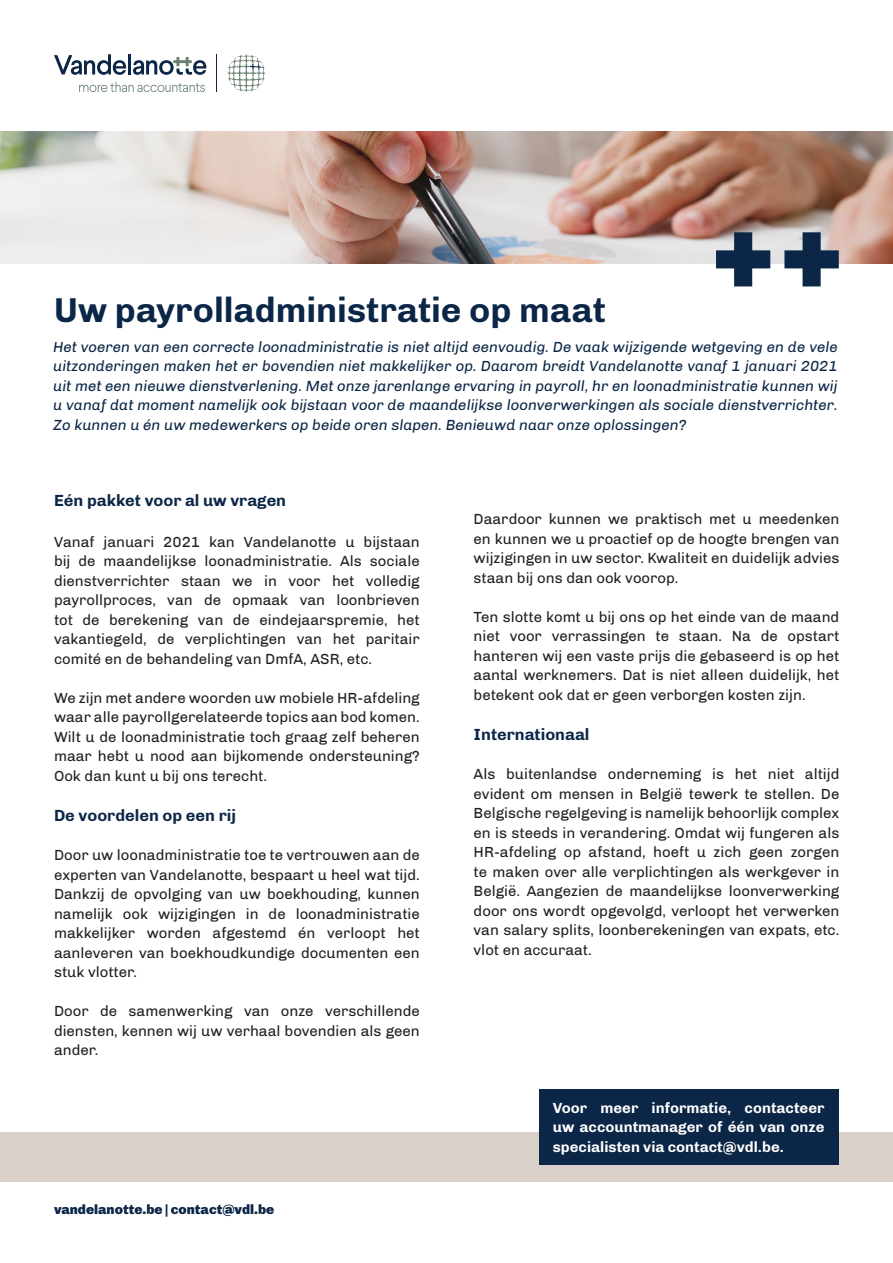
<style>
.page{position:relative;width:893px;height:1263px;background:#fff}
.page>*{position:absolute;margin:0;border:0;box-sizing:border-box;transform-origin:0 0}
.Titel{font:700 35.4px "Chivo";letter-spacing:-.005em;color:#0b2646}
.Ondertitel{font:700 16.5px "Chivo";color:#0b2646}
.Copy{font:15px/19.5px "Chivo";color:#231f20;text-align:justify}
.Inleiding{font:italic 15px/19.5px "Chivo";color:#0b2646;text-align:justify}
.Kader{font:700 15px/19.5px "Chivo";color:#fff;text-align:justify}
.t1{font:900 13.5px "Chivo";color:#0b2646}
</style>
<div class="page">
<svg style="left:228px;top:54px;width:38px;height:38px"></svg>
<svg style="left:79px;top:82px;width:126px;height:10px"></svg>
<svg style="left:54px;top:54px;width:72px;height:21px"></svg>
<hr style="left:128px;top:54px;width:3px;height:20px;background:#0b2646">
<svg style="left:133px;top:57px;width:73px;height:18px"></svg>
<hr style="left:217px;top:54px;width:1px;height:38px;background:#0b2646">
<div style="left:0;top:1132px;width:893px;height:50px;background:#d9d0c9"></div>
<img style="left:0;top:132px;width:893px;height:132px">
<svg style="left:784px;top:232px;width:55px;height:54px"></svg>
<svg style="left:716px;top:232px;width:54px;height:54px"></svg>
<div style="left:539px;top:1089px;width:299px;height:76px;background:#0b2646"></div>
<p class="Titel" style="left:54px;top:289px;width:553px">Uw payrolladministratie op maat</p>
<p class="Inleiding" style="left:53px;top:337px;width:786px">Het voeren van een correcte loonadministratie is niet altijd eenvoudig. De vaak wijzigende wetgeving en de vele uitzonderingen maken het er bovendien niet makkelijker op. Daarom breidt Vandelanotte vanaf 1 januari 2021 uit met een nieuwe dienstverlening. Met onze jarenlange ervaring in payroll, hr en loonadministratie kunnen wij u vanaf dat moment namelijk ook bijstaan voor de maandelijkse loonverwerkingen als sociale dienstverrichter.<br>Zo kunnen u én uw medewerkers op beide oren slapen. Benieuwd naar onze oplossingen?</p>
<p class="Ondertitel" style="left:54px;top:491px;width:234px">Eén pakket voor al uw vragen</p>
<p class="Copy" style="left:54px;top:532px;width:367px">Vanaf januari 2021 kan Vandelanotte u bijstaan bij de maandelijkse loonadministratie. Als sociale dienstverrichter staan we in voor het volledig payrollproces, van de opmaak van loonbrieven tot de berekening van de eindejaarspremie, het vakantiegeld, de verplichtingen van het paritair comité en de behandeling van DmfA, ASR, etc.</p>
<p class="Copy" style="left:54px;top:688px;width:367px">We zijn met andere woorden uw mobiele HR-afdeling waar alle payrollgerelateerde topics aan bod komen.<br>Wilt u de loonadministratie toch graag zelf beheren maar hebt u nood aan bijkomende ondersteuning?<br>Ook dan kunt u bij ons terecht.</p>
<p class="Ondertitel" style="left:54px;top:806px;width:183px">De voordelen op een rij</p>
<p class="Copy" style="left:54px;top:845px;width:367px">Door uw loonadministratie toe te vertrouwen aan de experten van Vandelanotte, bespaart u heel wat tijd.<br>Dankzij de opvolging van uw boekhouding, kunnen namelijk ook wijzigingen in de loonadministratie makkelijker worden afgestemd én verloopt het aanleveren van boekhoudkundige documenten een stuk vlotter.</p>
<p class="Copy" style="left:54px;top:1001px;width:367px">Door de samenwerking van onze verschillende diensten, kennen wij uw verhaal bovendien als geen ander.</p>
<p class="t1" style="left:54px;top:1202px;width:222px">vandelanotte.be | contact@vdl.be</p>
<p class="Copy" style="left:474px;top:509px;width:367px">Daardoor kunnen we praktisch met u meedenken en kunnen we u proactief op de hoogte brengen van wijzigingen in uw sector. Kwaliteit en duidelijk advies staan bij ons dan ook voorop.</p>
<p class="Copy" style="left:474px;top:607px;width:367px">Ten slotte komt u bij ons op het einde van de maand niet voor verrassingen te staan. Na de opstart hanteren wij een vaste prijs die gebaseerd is op het aantal werknemers. Dat is niet alleen duidelijk, het betekent ook dat er geen verborgen kosten zijn.</p>
<p class="Ondertitel" style="left:474px;top:725px;width:117px">Internationaal</p>
<p class="Copy" style="left:474px;top:764px;width:367px">Als buitenlandse onderneming is het niet altijd evident om mensen in België tewerk te stellen. De Belgische regelgeving is namelijk behoorlijk complex en is steeds in verandering. Omdat wij fungeren als HR-afdeling op afstand, hoeft u zich geen zorgen te maken over alle verplichtingen als werkgever in België. Aangezien de maandelijkse loonverwerking door ons wordt opgevolgd, verloopt het verwerken van salary splits, loonberekeningen van expats, etc. vlot en accuraat.</p>
<p class="Kader" style="left:553px;top:1098px;width:273px">Voor meer informatie, contacteer uw accountmanager of één van onze specialisten via contact@vdl.be.</p>
</div>
